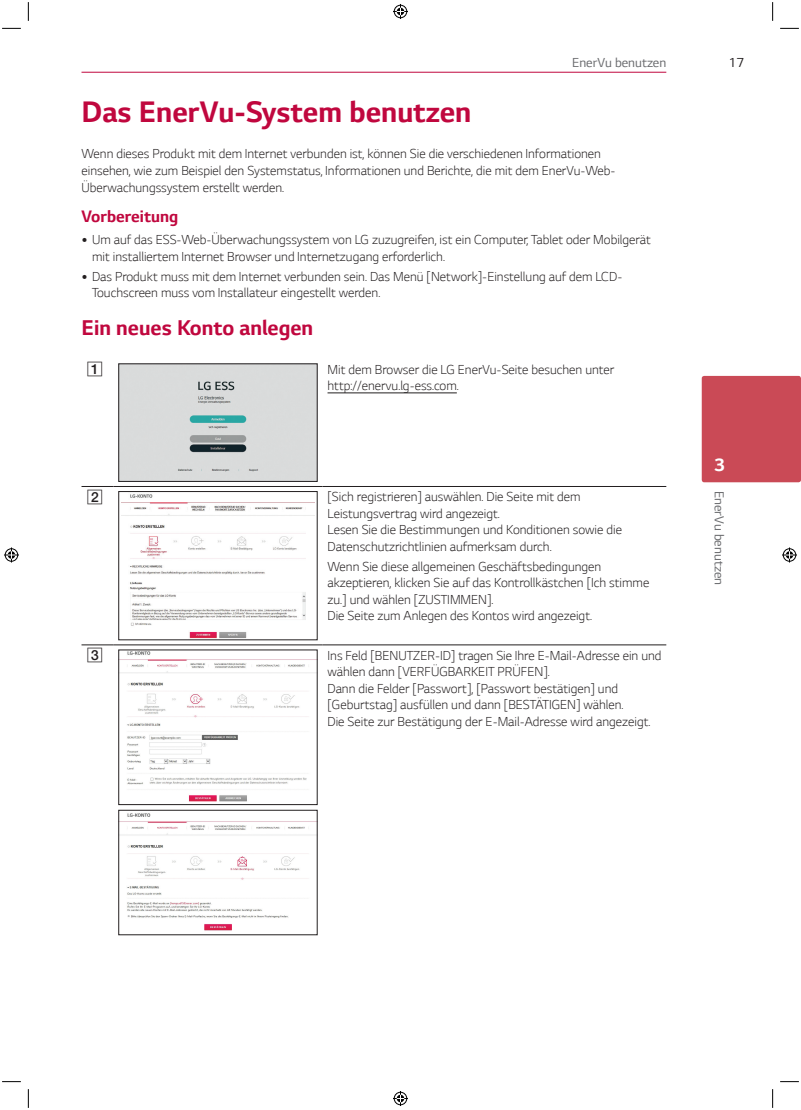
<style>
.page{position:relative;width:801px;height:1110px;background:#fff}
.page>*{position:absolute;margin:0;border:0;box-sizing:border-box;transform-origin:0 0}
.t1{font:700 31.25px "LG Smart";color:#c0073e}
.t2{font:700 22.5px "LG Smart";color:#c0073e}
.t3{font:700 18.75px "LG Smart";color:#fff}
.t4{font:700 17.5px "LG Smart";color:#c0073e}
.t5{font:300 13.75px/16.5px "LG Smart";color:#231f20}
.t6{font:13.75px "LG Smart";color:#6c6d70}
.t7{font:13.75px "UPSYS Boxed Number";color:#231f20}
.t8{font:13.75px "LG Smart";color:#231f20}
</style>
<div class="page">
<div style="left:702px;top:376px;width:99px;height:106px;background:#ca4a56;border-radius:2px"></div>
<hr style="left:81px;top:72px;width:585px;height:1px;background:#c0073e">
<hr style="left:81px;top:486px;width:32px;height:1px;background:#231f20">
<hr style="left:113px;top:486px;width:209px;height:1px;background:#231f20">
<hr style="left:322px;top:486px;width:344px;height:1px;background:#231f20">
<hr style="left:81px;top:644px;width:32px;height:1px;background:#231f20">
<hr style="left:113px;top:644px;width:209px;height:1px;background:#231f20">
<hr style="left:322px;top:644px;width:344px;height:1px;background:#231f20">
<img style="left:121px;top:365px;width:194px;height:114px">
<hr style="left:327px;top:392px;width:130px;height:1px;background:#231f20">
<img style="left:121px;top:494px;width:194px;height:143px">
<img style="left:121px;top:651px;width:194px;height:151px">
<img style="left:121px;top:813px;width:194px;height:118px">
<div style="left:119px;top:810px;width:198px;height:124px;border:1px solid #231f20"></div>
<svg style="left:2px;top:28px;width:19px;height:1px"></svg>
<svg style="left:780px;top:28px;width:19px;height:1px"></svg>
<svg style="left:28px;top:2px;width:1px;height:19px"></svg>
<svg style="left:28px;top:1089px;width:1px;height:18px"></svg>
<svg style="left:772px;top:2px;width:1px;height:19px"></svg>
<svg style="left:772px;top:1089px;width:1px;height:18px"></svg>
<svg style="left:393px;top:4px;width:15px;height:15px"></svg>
<svg style="left:393px;top:1091px;width:15px;height:14px"></svg>
<svg style="left:4px;top:547px;width:15px;height:15px"></svg>
<svg style="left:782px;top:547px;width:15px;height:15px"></svg>
<p class="t6" style="left:572px;top:54px;width:96px">EnerVu benutzen</p>
<h1 class="t1" style="left:81px;top:93px;width:391px">Das EnerVu-System benutzen</h1>
<p class="t5" style="left:81px;top:146px;width:535px">Wenn dieses Produkt mit dem Internet verbunden ist, können Sie die verschiedenen Informationen einsehen, wie zum Beispiel den Systemstatus, Informationen und Berichte, die mit dem EnerVu-Web-<br>Überwachungssystem erstellt werden.</p>
<p class="t4" style="left:81px;top:205px;width:98px">Vorbereitung</p>
<p class="t5" style="left:92px;top:231px;width:560px">Um auf das ESS-Web-Überwachungssystem von LG zuzugreifen, ist ein Computer, Tablet oder Mobilgerät mit installiertem Internet Browser und Internetzugang erforderlich.</p>
<p class="t5" style="left:92px;top:268px;width:532px">Das Produkt muss mit dem Internet verbunden sein. Das Menü [Network]-Einstellung auf dem LCD-<br>Touchscreen muss vom Installateur eingestellt werden.</p>
<h2 class="t2" style="left:81px;top:314px;width:233px">Ein neues Konto anlegen</h2>
<p class="t7" style="left:86px;top:361px;width:18px">A</p>
<p class="t5" style="left:327px;top:360px;width:288px">Mit dem Browser die LG EnerVu-Seite besuchen unter http://enervu.lg-ess.com.</p>
<p class="t7" style="left:86px;top:489px;width:18px">B</p>
<p class="t5" style="left:327px;top:488px;width:296px">[Sich registrieren] auswählen. Die Seite mit dem Leistungsvertrag wird angezeigt.<br>Lesen Sie die Bestimmungen und Konditionen sowie die Datenschutzrichtlinien aufmerksam durch.</p>
<p class="t5" style="left:327px;top:558px;width:323px">Wenn Sie diese allgemeinen Geschäftsbedingungen akzeptieren, klicken Sie auf das Kontrollkästchen [Ich stimme zu.] und wählen [ZUSTIMMEN].<br>Die Seite zum Anlegen des Kontos wird angezeigt.</p>
<p class="t7" style="left:86px;top:647px;width:18px">C</p>
<p class="t5" style="left:327px;top:646px;width:335px">Ins Feld [BENUTZER-ID] tragen Sie Ihre E-Mail-Adresse ein und wählen dann [VERFÜGBARKEIT PRÜFEN].<br>Dann die Felder [Passwort], [Passwort bestätigen] und [Geburtstag] ausfüllen und dann [BESTÄTIGEN] wählen.<br>Die Seite zur Bestätigung der E-Mail-Adresse wird angezeigt.</p>
<p class="t8" style="left:729px;top:54px;width:17px">17</p>
<h3 class="t3" style="left:714px;top:453px;width:12px">3</h3>
<p class="t6" style="left:727px;top:490px;width:96px;rotate:90deg">EnerVu benutzen</p>
</div>
